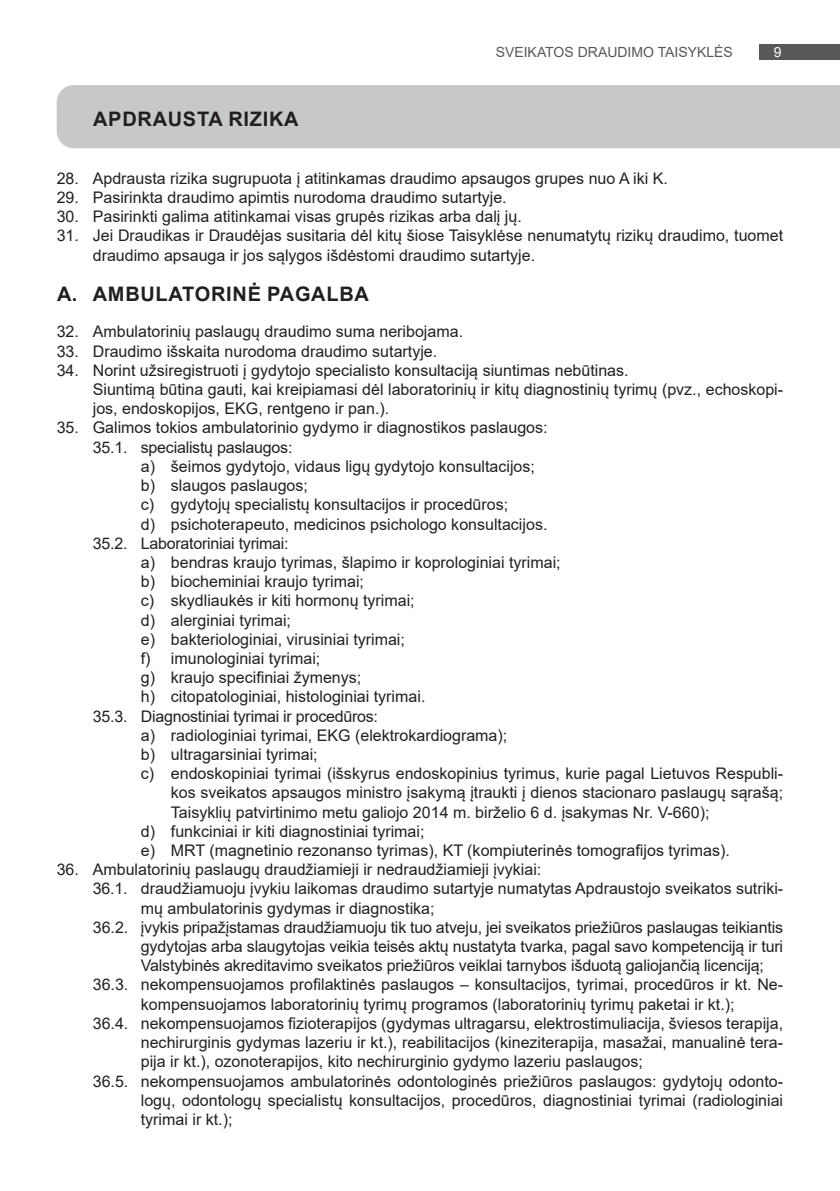
<style>
.page{position:relative;width:840px;height:1191px;background:#fff}
.page>*{position:absolute;margin:0;border:0;box-sizing:border-box;transform-origin:0 0}
.t1{font:700 20px "Arial";letter-spacing:.035em;color:#231f20}
.t2{font:16px/19.2px "Arial";color:#231f20}
.t3{font:14px "Arial";color:#57585a}
.t4{font:14px "Arial";color:#fff}
</style>
<div class="page">
<div style="left:759px;top:44px;width:80px;height:16px;background:#57585a"></div>
<div style="left:57px;top:85px;width:782px;height:63px;background:#c7c8ca"></div>
<p class="t1" style="left:93px;top:105px;width:207px">APDRAUSTA RIZIKA</p>
<p class="t3" style="left:495px;top:42px;width:239px">SVEIKATOS DRAUDIMO TAISYKLĖS</p>
<p class="t4" style="left:773px;top:43px;width:9px">9</p>
<p class="t2" style="left:57px;top:168px;width:612px">28. Apdrausta rizika sugrupuota į atitinkamas draudimo apsaugos grupes nuo A iki K.</p>
<p class="t2" style="left:57px;top:188px;width:451px">29. Pasirinkta draudimo apimtis nurodoma draudimo sutartyje.</p>
<p class="t2" style="left:57px;top:207px;width:466px">30. Pasirinkti galima atitinkamai visas grupės rizikas arba dalį jų.</p>
<p class="t2" style="left:93px;top:226px;width:691px;text-indent:-36px">31. Jei Draudikas ir Draudėjas susitaria dėl kitų šiose Taisyklėse nenumatytų rizikų draudimo, tuomet draudimo apsauga ir jos sąlygos išdėstomi draudimo sutartyje.</p>
<p class="t1" style="left:57px;top:280px;width:313px">A. AMBULATORINĖ PAGALBA</p>
<p class="t2" style="left:57px;top:322px;width:407px">32. Ambulatorinių paslaugų draudimo suma neribojama.</p>
<p class="t2" style="left:57px;top:341px;width:382px">33. Draudimo išskaita nurodoma draudimo sutartyje.</p>
<p class="t2" style="left:93px;top:360px;width:691px;text-indent:-36px">34. Norint užsiregistruoti į gydytojo specialisto konsultaciją siuntimas nebūtinas.<br>Siuntimą būtina gauti, kai kreipiamasi dėl laboratorinių ir kitų diagnostinių tyrimų (pvz., echoskopi&shy;jos, endoskopijos, EKG, rentgeno ir pan.).</p>
<p class="t2" style="left:93px;top:418px;width:456px;text-indent:-36px">35. Galimos tokios ambulatorinio gydymo ir diagnostikos paslaugos:<br>35.1. specialistų paslaugos:</p>
<p class="t2" style="left:141px;top:456px;width:395px">a) šeimos gydytojo, vidaus ligų gydytojo konsultacijos;</p>
<p class="t2" style="left:141px;top:476px;width:168px">b) slaugos paslaugos;</p>
<p class="t2" style="left:141px;top:495px;width:369px">c) gydytojų specialistų konsultacijos ir procedūros;</p>
<p class="t2" style="left:141px;top:514px;width:408px">d) psichoterapeuto, medicinos psichologo konsultacijos.</p>
<p class="t2" style="left:93px;top:533px;width:197px">35.2. Laboratoriniai tyrimai:</p>
<p class="t2" style="left:141px;top:552px;width:421px">a) bendras kraujo tyrimas, šlapimo ir koprologiniai tyrimai;</p>
<p class="t2" style="left:141px;top:572px;width:224px">b) biocheminiai kraujo tyrimai;</p>
<p class="t2" style="left:141px;top:591px;width:275px">c) skydliaukės ir kiti hormonų tyrimai;</p>
<p class="t2" style="left:141px;top:610px;width:152px">d) alerginiai tyrimai;</p>
<p class="t2" style="left:141px;top:629px;width:265px">e) bakteriologiniai, virusiniai tyrimai;</p>
<p class="t2" style="left:141px;top:648px;width:181px">f) imunologiniai tyrimai;</p>
<p class="t2" style="left:141px;top:668px;width:222px">g) kraujo specifiniai žymenys;</p>
<p class="t2" style="left:141px;top:687px;width:286px">h) citopatologiniai, histologiniai tyrimai.</p>
<p class="t2" style="left:93px;top:706px;width:286px">35.3. Diagnostiniai tyrimai ir procedūros:</p>
<p class="t2" style="left:141px;top:725px;width:368px">a) radiologiniai tyrimai, EKG (elektrokardiograma);</p>
<p class="t2" style="left:141px;top:744px;width:178px">b) ultragarsiniai tyrimai;</p>
<p class="t2" style="left:141px;top:764px;width:643px">c) endoskopiniai tyrimai (išskyrus endoskopinius tyrimus, kurie pagal Lietuvos Respubli-</p>
<p class="t2" style="left:171px;top:783px;width:613px">kos sveikatos apsaugos ministro įsakymą įtraukti į dienos stacionaro paslaugų sąrašą;</p>
<p class="t2" style="left:171px;top:802px;width:539px">Taisyklių patvirtinimo metu galiojo 2014 m. birželio 6 d. įsakymas Nr. V-660);</p>
<p class="t2" style="left:141px;top:821px;width:285px">d) funkciniai ir kiti diagnostiniai tyrimai;</p>
<p class="t2" style="left:141px;top:840px;width:590px">e) MRT (magnetinio rezonanso tyrimas), KT (kompiuterinės tomografijos tyrimas).</p>
<p class="t2" style="left:57px;top:860px;width:486px">36. Ambulatorinių paslaugų draudžiamieji ir nedraudžiamieji įvykiai:</p>
<p class="t2" style="left:93px;top:879px;width:691px">36.1. draudžiamuoju įvykiu laikomas draudimo sutartyje numatytas Apdraustojo sveikatos sutriki-</p>
<p class="t2" style="left:141px;top:898px;width:295px">mų ambulatorinis gydymas ir diagnostika;</p>
<p class="t2" style="left:93px;top:917px;width:691px">36.2. įvykis pripažįstamas draudžiamuoju tik tuo atveju, jei sveikatos priežiūros paslaugas teikiantis</p>
<p class="t2" style="left:141px;top:936px;width:643px">gydytojas arba slaugytojas veikia teisės aktų nustatyta tvarka, pagal savo kompetenciją ir turi</p>
<p class="t2" style="left:141px;top:956px;width:624px">Valstybinės akreditavimo sveikatos priežiūros veiklai tarnybos išduotą galiojančią licenciją;</p>
<p class="t2" style="left:93px;top:975px;width:691px">36.3. nekompensuojamos profilaktinės paslaugos – konsultacijos, tyrimai, procedūros ir kt. Ne-</p>
<p class="t2" style="left:141px;top:994px;width:595px">kompensuojamos laboratorinių tyrimų programos (laboratorinių tyrimų paketai ir kt.);</p>
<p class="t2" style="left:93px;top:1013px;width:691px">36.4. nekompensuojamos fizioterapijos (gydymas ultragarsu, elektrostimuliacija, šviesos terapija,</p>
<p class="t2" style="left:141px;top:1032px;width:643px">nechirurginis gydymas lazeriu ir kt.), reabilitacijos (kineziterapija, masažai, manualinė tera-</p>
<p class="t2" style="left:141px;top:1052px;width:503px">pija ir kt.), ozonoterapijos, kito nechirurginio gydymo lazeriu paslaugos;</p>
<p class="t2" style="left:93px;top:1071px;width:691px">36.5. nekompensuojamos ambulatorinės odontologinės priežiūros paslaugos: gydytojų odonto-</p>
<p class="t2" style="left:141px;top:1090px;width:643px">logų, odontologų specialistų konsultacijos, procedūros, diagnostiniai tyrimai (radiologiniai</p>
<p class="t2" style="left:141px;top:1109px;width:93px">tyrimai ir kt.);</p>
</div>
